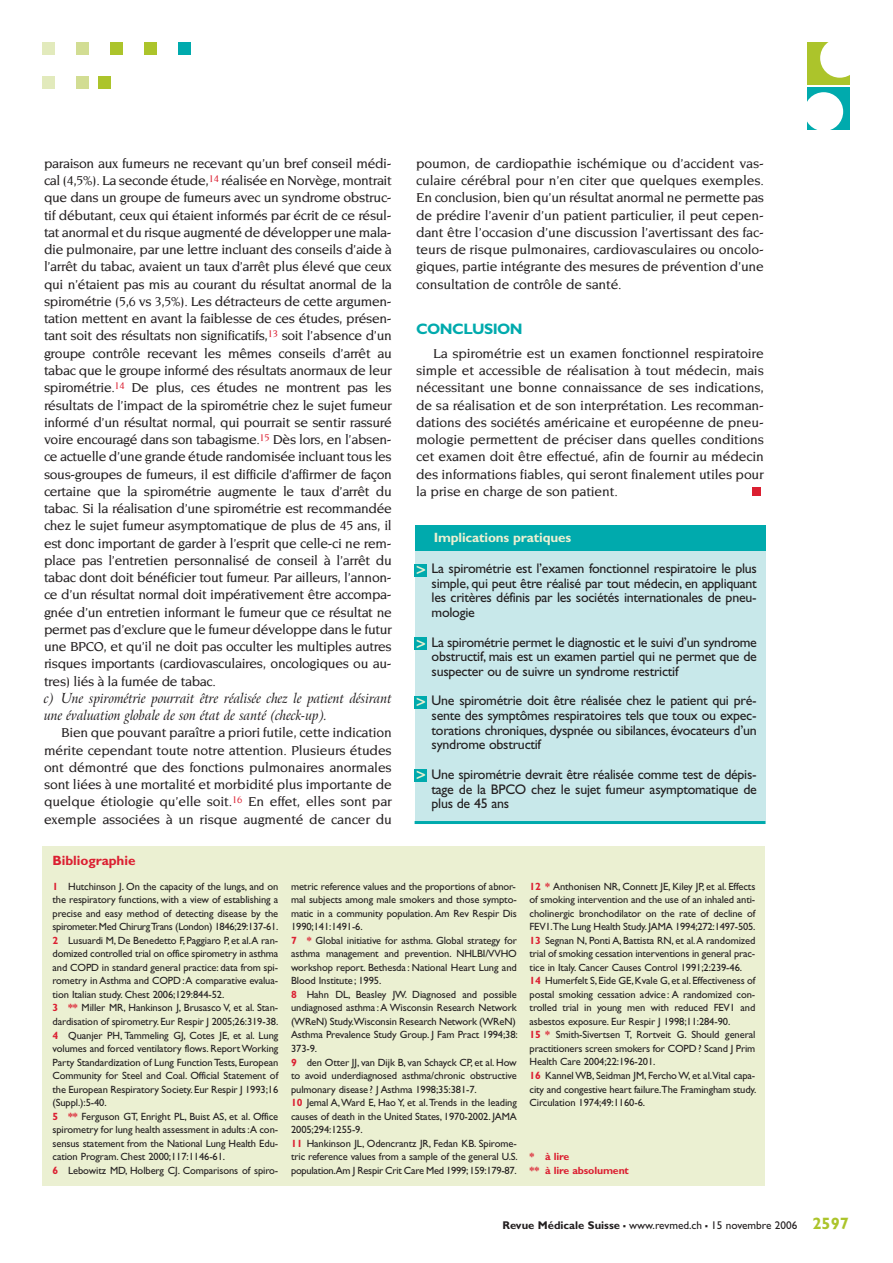
<style>
.page{position:relative;width:893px;height:1263px;background:#fff}
.page>*{position:absolute;margin:0;border:0;box-sizing:border-box;transform-origin:0 0}
.t1{font:16.2px "Insignia";color:#ebf0d2}
.t2{font:700 15.15px "Gill Sans";letter-spacing:-.04em;color:#00aaad}
.t3{font:500 13.95px/17.2px "Novarese";letter-spacing:-.01em;color:#231f20;text-align:justify}
.t4{font:13.95px/14.7px "Gill Sans";letter-spacing:-.02em;color:#231f20;text-align:justify}
.t5{font:italic 13.95px/17.2px "Arrus BT";letter-spacing:-.01em;color:#231f20;scale:.95 1}
.t6{font:700 13.5px "Gill Sans";letter-spacing:-.01em;color:#ebf0d2}
.t7{font:700 13.5px "Gill Sans";color:#db1f31}
.t8{font:11.25px "Gill Sans";color:#231f20}
.t9{font:10.5px/13.5px "Gill Sans";letter-spacing:-.01em;color:#231f20}
.t10{font:700 10.5px/13.5px "Gill Sans";letter-spacing:-.01em;color:#db1f31}
.s1{font-weight:700;color:#db1f31}
.s2{font-weight:700}
.s3{font-weight:700;font-size:16.5px}
.s4{font-weight:700;font-size:16.5px;color:#acc42b}
</style>
<div class="page">
<svg style="left:838px;top:87px;width:12px;height:1px"></svg>
<div style="left:179px;top:43px;width:12px;height:12px;background:#00aaad"></div>
<div style="left:145px;top:43px;width:12px;height:12px;background:#acc42b"></div>
<div style="left:111px;top:43px;width:12px;height:12px;background:#acc42b"></div>
<div style="left:77px;top:43px;width:12px;height:12px;background:#d2dd93"></div>
<div style="left:43px;top:43px;width:12px;height:12px;background:#e2eabc"></div>
<div style="left:99px;top:77px;width:12px;height:12px;background:#acc42b"></div>
<div style="left:77px;top:77px;width:12px;height:12px;background:#d2dd93"></div>
<div style="left:43px;top:77px;width:12px;height:12px;background:#e2eabc"></div>
<div style="left:752px;top:487px;width:9px;height:9px;background:#db1f31"></div>
<div style="left:807px;top:43px;width:43px;height:42px;background:#acc42b"></div>
<div style="left:820px;top:38px;width:39px;height:40px;background:#fff;border-radius:50%"></div>
<div style="left:807px;top:88px;width:43px;height:42px;background:#00aaad"></div>
<div style="left:804px;top:92px;width:39px;height:39px;background:#fff;border-radius:50%"></div>
<div style="left:415px;top:551px;width:350px;height:273px;background:#c8e8ea"></div>
<div style="left:415px;top:525px;width:350px;height:26px;background:#00aaad"></div>
<hr style="left:415px;top:821px;width:350px;height:3px;background:#00aaad">
<div style="left:415px;top:769px;width:12px;height:13px;background:#00aaad"></div>
<div style="left:415px;top:696px;width:12px;height:12px;background:#00aaad"></div>
<div style="left:415px;top:637px;width:12px;height:13px;background:#00aaad"></div>
<div style="left:415px;top:564px;width:12px;height:13px;background:#00aaad"></div>
<div style="left:43px;top:847px;width:722px;height:339px;background:#ebf0d2"></div>
<p class="t3" style="left:44px;top:155px;width:349px">paraison aux fumeurs ne recevant qu’un bref conseil médi&shy;cal (4,5%). La seconde étude,<sup>14</sup> réalisée en Norvège, montrait que dans un groupe de fumeurs avec un syndrome obstruc&shy;tif débutant, ceux qui étaient informés par écrit de ce résul&shy;tat anormal et du risque augmenté de développer une mala&shy;die pulmonaire, par une lettre incluant des conseils d’aide à l’arrêt du tabac, avaient un taux d’arrêt plus élevé que ceux qui n’étaient pas mis au courant du résultat anormal de la spirométrie (5,6 vs 3,5%). Les détracteurs de cette argumen&shy;tation mettent en avant la faiblesse de ces études, présen&shy;tant soit des résultats non significatifs,<sup>13</sup> soit l’absence d’un groupe contrôle recevant les mêmes conseils d’arrêt au tabac que le groupe informé des résultats anormaux de leur spirométrie.<sup>14</sup> De plus, ces études ne montrent pas les résultats de l’impact de la spirométrie chez le sujet fumeur informé d’un résultat normal, qui pourrait se sentir rassuré voire encouragé dans son tabagisme.<sup>15</sup> Dès lors, en l’absen&shy;ce actuelle d’une grande étude randomisée incluant tous les sous-groupes de fumeurs, il est difficile d’affirmer de façon certaine que la spirométrie augmente le taux d’arrêt du tabac. Si la réalisation d’une spirométrie est recommandée chez le sujet fumeur asymptomatique de plus de 45 ans, il est donc important de garder à l’esprit que celle-ci ne rem&shy;place pas l’entretien personnalisé de conseil à l’arrêt du tabac dont doit bénéficier tout fumeur. Par ailleurs, l’annon&shy;ce d’un résultat normal doit impérativement être accompa&shy;gnée d’un entretien informant le fumeur que ce résultat ne permet pas d’exclure que le fumeur développe dans le futur une BPCO, et qu’il ne doit pas occulter les multiples autres risques importants (cardiovasculaires, oncologiques ou au&shy;tres) liés à la fumée de tabac.</p>
<p class="t5" style="left:44px;top:689px;width:368px">c) Une spirométrie pourrait être réalisée chez le patient désirant une évaluation globale de son état de santé (check-up).</p>
<p class="t3" style="left:44px;top:725px;width:349px;text-indent:17px">Bien que pouvant paraître a priori futile, cette indication mérite cependant toute notre attention. Plusieurs études ont démontré que des fonctions pulmonaires anormales sont liées à une mortalité et morbidité plus importante de quelque étiologie qu’elle soit.<sup>16</sup> En effet, elles sont par exemple associées à un risque augmenté de cancer du</p>
<p class="t7" style="left:53px;top:855px;width:85px">Bibliographie</p>
<p class="t3" style="left:416px;top:155px;width:349px">poumon, de cardiopathie ischémique ou d’accident vas&shy;culaire cérébral pour n’en citer que quelques exemples.<br>En conclusion, bien qu’un résultat anormal ne permette pas de prédire l’avenir d’un patient particulier, il peut cepen&shy;dant être l’occasion d’une discussion l’avertissant des fac&shy;teurs de risque pulmonaires, cardiovasculaires ou oncolo&shy;giques, partie intégrante des mesures de prévention d’une consultation de contrôle de santé.</p>
<p class="t2" style="left:416px;top:323px;width:108px">CONCLUSION</p>
<p class="t3" style="left:416px;top:345px;width:349px;text-indent:17px">La spirométrie est un examen fonctionnel respiratoire simple et accessible de réalisation à tout médecin, mais nécessitant une bonne connaissance de ses indications, de sa réalisation et de son interprétation. Les recomman&shy;dations des sociétés américaine et européenne de pneu&shy;mologie permettent de préciser dans quelles conditions cet examen doit être effectué, afin de fournir au médecin des informations fiables, qui seront finalement utiles pour la prise en charge de son patient.</p>
<p class="t6" style="left:434px;top:532px;width:139px">Implications pratiques</p>
<p class="t4" style="left:432px;top:562px;width:327px">La spirométrie est l’examen fonctionnel respiratoire le plus simple, qui peut être réalisé par tout médecin, en appliquant les critères définis par les sociétés internationales de pneu&shy;mologie</p>
<p class="t4" style="left:432px;top:636px;width:327px">La spirométrie permet le diagnostic et le suivi d’un syndrome obstructif, mais est un examen partiel qui ne permet que de suspecter ou de suivre un syndrome restrictif</p>
<p class="t4" style="left:432px;top:695px;width:327px">Une spirométrie doit être réalisée chez le patient qui pré&shy;sente des symptômes respiratoires tels que toux ou expec&shy;torations chroniques, dyspnée ou sibilances, évocateurs d’un syndrome obstructif</p>
<p class="t4" style="left:432px;top:768px;width:327px">Une spirométrie devrait être réalisée comme test de dépis&shy;tage de la BPCO chez le sujet fumeur asymptomatique de plus de 45 ans</p>
<p class="t1" style="left:416px;top:561px;width:11px">&gt;</p>
<p class="t1" style="left:416px;top:634px;width:11px">&gt;</p>
<p class="t1" style="left:416px;top:692px;width:11px">&gt;</p>
<p class="t1" style="left:416px;top:766px;width:11px">&gt;</p>
<p class="t9" style="left:53px;top:881px;width:227px"><span class="s1">1</span> Hutchinson J. On the capacity of the lungs, and on the respiratory functions, with a view of establishing a precise and easy method of detecting disease by the spirometer.Med ChirurgTrans (London) 1846;29:137-61.<br><span class="s1">2</span> Lusuardi M, De Benedetto F, Paggiaro P, et al.A ran&shy;domized controlled trial on office spirometry in asthma and COPD in standard general practice: data from spi&shy;rometry in Asthma and COPD:A comparative evalua&shy;tion Italian study. Chest 2006;129:844-52.<br><span class="s1">3 **</span> Miller MR, Hankinson J, Brusasco V, et al. Stan&shy;dardisation of spirometry. Eur Respir J 2005;26:319-38.<br><span class="s1">4</span> Quanjer PH, Tammeling GJ, Cotes JE, et al. Lung volumes and forced ventilatory flows. Report Working Party Standardization of Lung FunctionTests, European Community for Steel and Coal. Official Statement of the European Respiratory Society. Eur Respir J 1993;16 (Suppl.):5-40.<br><span class="s1">5 **</span> Ferguson GT, Enright PL, Buist AS, et al. Office spirometry for lung health assessment in adults:A con&shy;sensus statement from the National Lung Health Edu&shy;cation Program. Chest 2000;117:1146-61.<br><span class="s1">6</span> Lebowitz MD, Holberg CJ. Comparisons of spiro-</p>
<p class="t9" style="left:291px;top:881px;width:228px">metric reference values and the proportions of abnor&shy;mal subjects among male smokers and those sympto&shy;matic in a community population. Am Rev Respir Dis 1990;141:1491-6.<br><span class="s1">7 *</span> Global initiative for asthma. Global strategy for asthma management and prevention. NHLBI/VVHO workshop report. Bethesda : National Heart Lung and Blood Institute ; 1995.<br><span class="s1">8</span> Hahn DL, Beasley JW. Diagnosed and possible undiagnosed asthma :A Wisconsin Research Network (WReN) Study.Wisconsin Research Network (WReN)<br>Asthma Prevalence Study Group. J Fam Pract 1994;38:<br>373-9.<br><span class="s1">9</span> den Otter JJ, van Dijk B, van Schayck CP, et al. How to avoid underdiagnosed asthma/chronic obstructive pulmonary disease ? J Asthma 1998;35:381-7.<br><span class="s1">10</span> Jemal A,Ward E, Hao Y, et al.Trends in the leading causes of death in the United States, 1970-2002. JAMA 2005;294:1255-9.<br><span class="s1">11</span> Hankinson JL, Odencrantz JR, Fedan KB. Spirome&shy;tric reference values from a sample of the general U.S. population.Am J Respir Crit Care Med 1999;159:179-87.</p>
<p class="t9" style="left:530px;top:881px;width:228px"><span class="s1">12 *</span> Anthonisen NR, Connett JE, Kiley JP, et al. Effects of smoking intervention and the use of an inhaled anti&shy;cholinergic bronchodilator on the rate of decline of FEV1.The Lung Health Study. JAMA 1994;272:1497-505.<br><span class="s1">13</span> Segnan N, Ponti A, Battista RN, et al.A randomized trial of smoking cessation interventions in general prac&shy;tice in Italy. Cancer Causes Control 1991;2:239-46.<br><span class="s1">14</span> Humerfelt S,Eide GE,Kvale G, et al.Effectiveness of postal smoking cessation advice : A randomized con&shy;trolled trial in young men with reduced FEV1 and asbestos exposure. Eur Respir J 1998;11:284-90.<br><span class="s1">15 *</span> Smith-Sivertsen T, Rortveit G. Should general practitioners screen smokers for COPD? Scand J Prim Health Care 2004;22:196-201.<br><span class="s1">16</span> KannelWB, Seidman JM, FerchoW, et al.Vital capa&shy;city and congestive heart failure.The Framingham study.<br>Circulation 1974;49:1160-6.</p>
<p class="t10" style="left:530px;top:1151px;width:101px">* à lire<br>** à lire absolument</p>
<p class="t8" style="left:502px;top:1221px;width:348px"><span class="s2">Revue Médicale Suisse</span> <span class="s3">–</span> www.revmed.ch <span class="s3">–</span> 15 novembre 2006 <span class="s4">2597</span></p>
</div>
